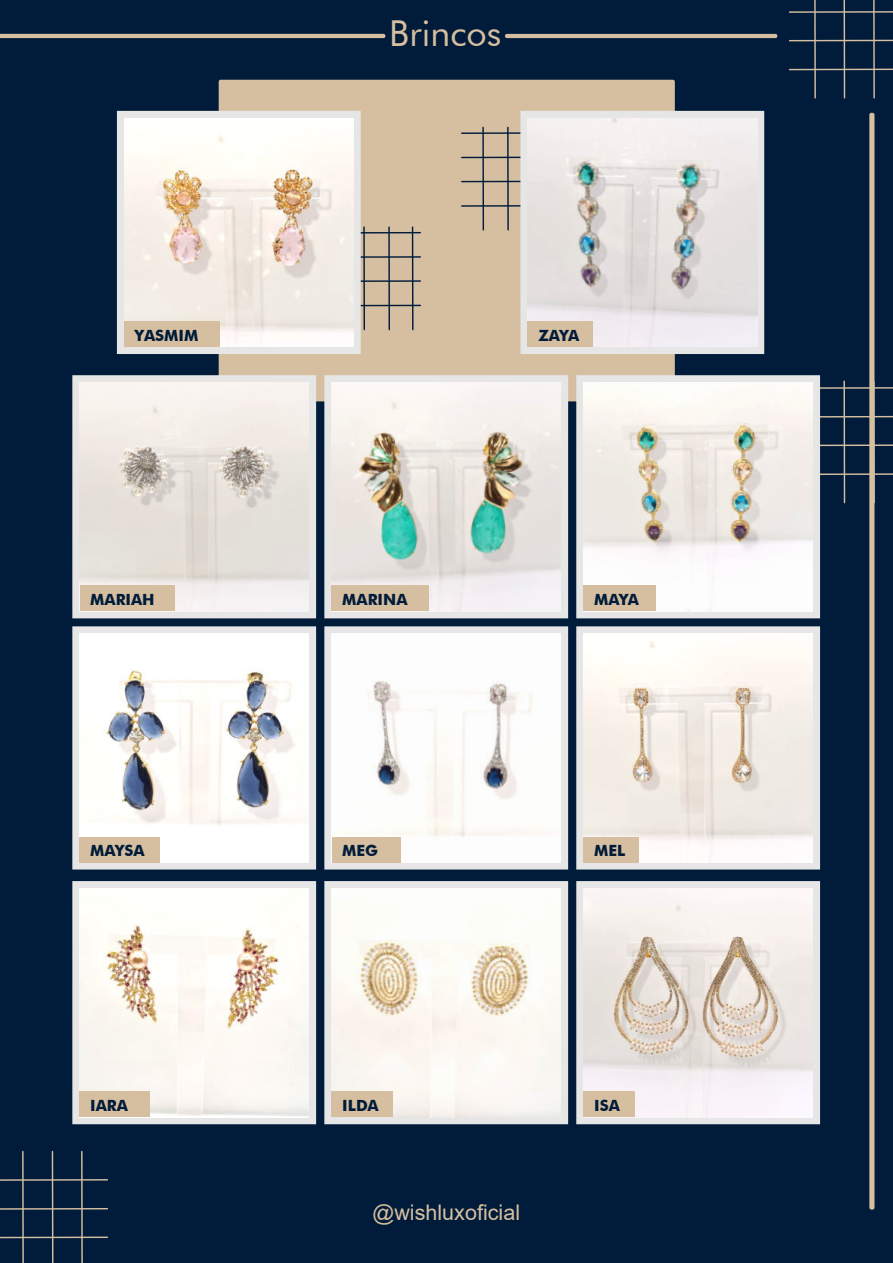
<style>
.page{position:relative;width:893px;height:1263px;background:#011c3a}
.page>*{position:absolute;margin:0;border:0;box-sizing:border-box;transform-origin:0 0}
.t1{font:35.7px "Futura BT";color:#d6bfa0}
.t2{font:21.6px "Arial";color:#d6bfa0}
.t3{font:700 15.45px "Futura BT";color:#011c3a}
</style>
<div class="page">
<div style="left:219px;top:80px;width:456px;height:321px;background:#d6bfa0"></div>
<hr style="left:814px;top:0;width:2px;height:98px;background:#d6bfa0">
<hr style="left:843px;top:0;width:2px;height:98px;background:#d6bfa0">
<hr style="left:873px;top:0;width:2px;height:98px;background:#d6bfa0">
<hr style="left:789px;top:69px;width:104px;height:1px;background:#d6bfa0">
<hr style="left:789px;top:40px;width:104px;height:1px;background:#d6bfa0">
<hr style="left:789px;top:11px;width:104px;height:2px;background:#d6bfa0">
<hr style="left:81px;top:1151px;width:2px;height:112px;background:#d6bfa0">
<hr style="left:52px;top:1151px;width:1px;height:112px;background:#d6bfa0">
<hr style="left:22px;top:1151px;width:2px;height:112px;background:#d6bfa0">
<hr style="left:0;top:1179px;width:107px;height:2px;background:#d6bfa0">
<hr style="left:0;top:1208px;width:107px;height:2px;background:#d6bfa0">
<hr style="left:0;top:1236px;width:107px;height:2px;background:#d6bfa0">
<hr style="left:0;top:34px;width:385px;height:4px;background:#d6bfa0">
<svg style="left:869px;top:113px;width:5px;height:1096px;background:#c6b298"></svg>
<hr style="left:505px;top:34px;width:272px;height:4px;background:#d6bfa0">
<hr style="left:843px;top:381px;width:2px;height:122px;background:#d6bfa0">
<hr style="left:873px;top:381px;width:2px;height:122px;background:#d6bfa0">
<hr style="left:789px;top:473px;width:104px;height:2px;background:#d6bfa0">
<hr style="left:789px;top:444px;width:104px;height:2px;background:#d6bfa0">
<hr style="left:789px;top:416px;width:104px;height:2px;background:#d6bfa0">
<hr style="left:789px;top:387px;width:104px;height:2px;background:#d6bfa0">
<hr style="left:482px;top:127px;width:2px;height:103px;background:#011c3a">
<hr style="left:507px;top:127px;width:2px;height:103px;background:#011c3a">
<hr style="left:462px;top:205px;width:102px;height:2px;background:#011c3a">
<hr style="left:462px;top:181px;width:102px;height:1px;background:#011c3a">
<hr style="left:462px;top:157px;width:102px;height:1px;background:#011c3a">
<hr style="left:462px;top:132px;width:102px;height:2px;background:#011c3a">
<hr style="left:363px;top:227px;width:2px;height:102px;background:#011c3a">
<hr style="left:388px;top:227px;width:2px;height:102px;background:#011c3a">
<hr style="left:412px;top:227px;width:1px;height:102px;background:#011c3a">
<hr style="left:318px;top:305px;width:102px;height:1px;background:#011c3a">
<hr style="left:318px;top:280px;width:102px;height:2px;background:#011c3a">
<hr style="left:318px;top:256px;width:102px;height:2px;background:#011c3a">
<hr style="left:318px;top:232px;width:102px;height:2px;background:#011c3a">
<div style="left:117px;top:111px;width:244px;height:243px;border:14px solid #e6e6e6"></div>
<img style="left:124px;top:118px;width:229px;height:229px">
<div style="left:124px;top:321px;width:96px;height:26px;background:#d6bfa0"></div>
<div style="left:520px;top:111px;width:244px;height:243px;border:14px solid #e6e6e6"></div>
<img style="left:528px;top:118px;width:229px;height:229px">
<div style="left:528px;top:321px;width:65px;height:26px;background:#d6bfa0"></div>
<div style="left:576px;top:375px;width:244px;height:243px;border:14px solid #e6e6e6"></div>
<img style="left:583px;top:382px;width:230px;height:229px">
<div style="left:583px;top:586px;width:73px;height:25px;background:#d6bfa0"></div>
<div style="left:72px;top:375px;width:244px;height:243px;border:14px solid #e6e6e6"></div>
<img style="left:80px;top:382px;width:229px;height:229px">
<div style="left:80px;top:586px;width:94px;height:25px;background:#d6bfa0"></div>
<div style="left:324px;top:375px;width:244px;height:243px;border:14px solid #e6e6e6"></div>
<img style="left:332px;top:382px;width:229px;height:229px">
<div style="left:332px;top:586px;width:97px;height:25px;background:#d6bfa0"></div>
<div style="left:72px;top:626px;width:244px;height:243px;border:14px solid #e6e6e6"></div>
<img style="left:80px;top:633px;width:229px;height:229px">
<div style="left:80px;top:837px;width:80px;height:25px;background:#d6bfa0"></div>
<div style="left:324px;top:626px;width:244px;height:243px;border:14px solid #e6e6e6"></div>
<img style="left:332px;top:633px;width:229px;height:229px">
<div style="left:332px;top:837px;width:68px;height:25px;background:#d6bfa0"></div>
<div style="left:576px;top:626px;width:244px;height:243px;border:14px solid #e6e6e6"></div>
<img style="left:583px;top:633px;width:230px;height:229px">
<div style="left:583px;top:837px;width:56px;height:25px;background:#d6bfa0"></div>
<div style="left:576px;top:881px;width:244px;height:243px;border:14px solid #e6e6e6"></div>
<img style="left:583px;top:888px;width:230px;height:229px">
<div style="left:583px;top:1092px;width:52px;height:25px;background:#d6bfa0"></div>
<div style="left:72px;top:881px;width:244px;height:243px;border:14px solid #e6e6e6"></div>
<img style="left:80px;top:888px;width:229px;height:229px">
<div style="left:80px;top:1092px;width:70px;height:25px;background:#d6bfa0"></div>
<div style="left:324px;top:881px;width:244px;height:243px;border:14px solid #e6e6e6"></div>
<img style="left:332px;top:888px;width:229px;height:229px">
<div style="left:332px;top:1092px;width:61px;height:25px;background:#d6bfa0"></div>
<h1 class="t1" style="left:389px;top:12px;width:114px">Brincos</h1>
<p class="t3" style="left:135px;top:326px;width:65px">YASMIM</p>
<p class="t3" style="left:538px;top:326px;width:42px">ZAYA</p>
<p class="t3" style="left:90px;top:590px;width:66px">MARIAH</p>
<p class="t3" style="left:342px;top:590px;width:67px">MARINA</p>
<p class="t3" style="left:594px;top:590px;width:46px">MAYA</p>
<p class="t3" style="left:90px;top:841px;width:56px">MAYSA</p>
<p class="t3" style="left:342px;top:841px;width:38px">MEG</p>
<p class="t3" style="left:594px;top:841px;width:33px">MEL</p>
<p class="t3" style="left:90px;top:1096px;width:39px">IARA</p>
<p class="t3" style="left:342px;top:1096px;width:38px">ILDA</p>
<p class="t3" style="left:594px;top:1096px;width:27px">ISA</p>
<h2 class="t2" style="left:373px;top:1198px;width:149px">@wishluxoficial</h2>
</div>
